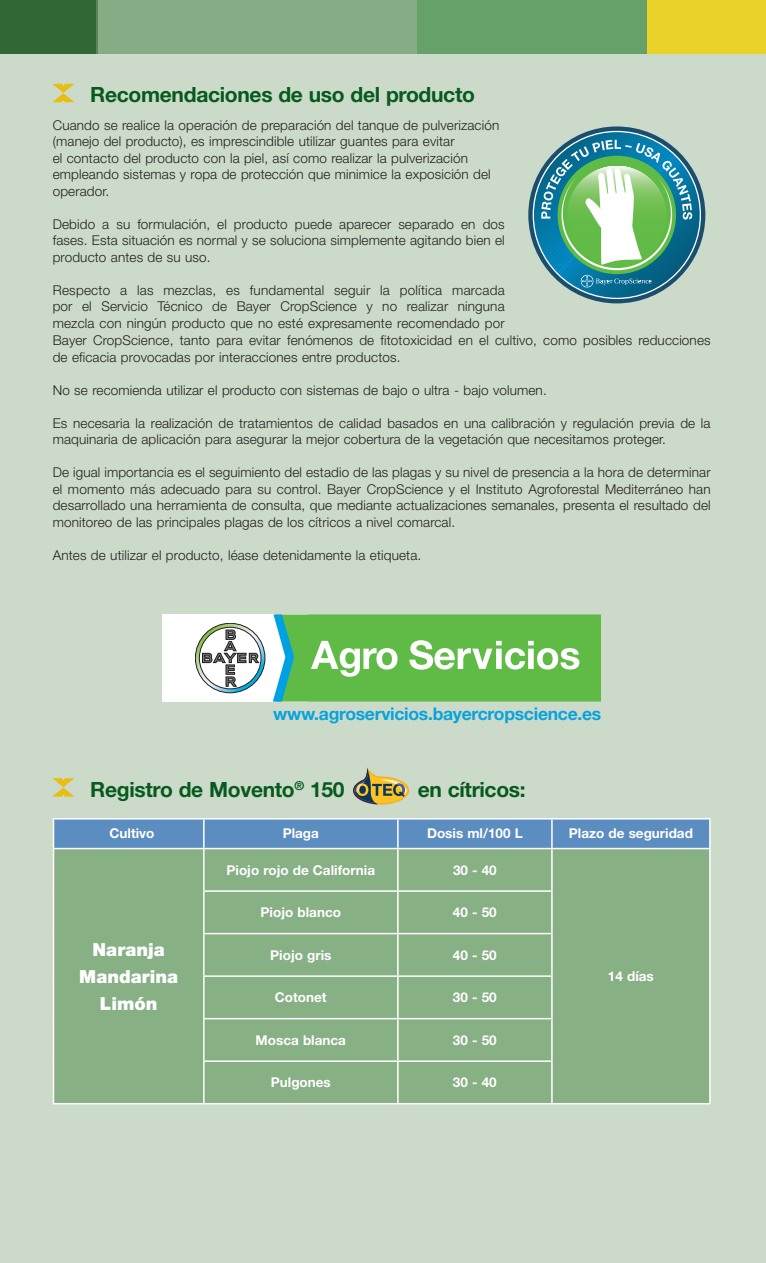
<style>
.page{position:relative;width:766px;height:1263px;background:#fff}
.page>*{position:absolute;margin:0;border:0;box-sizing:border-box;transform-origin:0 0}
.t1{font:700 21px "Helvetica Neue LT Std";letter-spacing:-.015em;color:#075a1e}
.t2{font:900 18px/27px "Helvetica Neue LT Std";color:#fff;text-align:center}
.t3{font:700 17.55px "Helvetica Neue LT Std";letter-spacing:-.015em;color:#09a3dd}
.t4{font:300 13.5px/16.5px "Helvetica Neue LT Std";letter-spacing:.01em;color:#231f20}
.t5{font:700 13.5px "Helvetica Neue LT Std";color:#fff}
</style>
<div class="page">
<div style="left:0;top:0;width:765px;height:1263px;background:#ccdbc9"></div>
<div style="left:0;top:0;width:536px;height:54px;background:#86ac85"></div>
<div style="left:0;top:0;width:97px;height:54px;background:#316733"></div>
<div style="left:417px;top:0;width:348px;height:54px;background:#66a16a"></div>
<div style="left:646px;top:0;width:119px;height:54px;background:#ead22b"></div>
<svg style="left:53px;top:84px;width:21px;height:18px"></svg>
<svg style="left:53px;top:778px;width:21px;height:19px"></svg>
<div style="left:54px;top:849px;width:655px;height:254px;background:#87b085"></div>
<hr style="left:53px;top:818px;width:151px;height:1px;background:#fff">
<hr style="left:204px;top:818px;width:194px;height:1px;background:#fff">
<hr style="left:398px;top:818px;width:153px;height:1px;background:#fff">
<hr style="left:551px;top:818px;width:159px;height:1px;background:#fff">
<svg style="left:53px;top:819px;width:657px;height:29px;background:#6190c2"></svg>
<hr style="left:53px;top:849px;width:1px;height:42px;background:#fff">
<hr style="left:53px;top:891px;width:1px;height:42px;background:#fff">
<hr style="left:53px;top:933px;width:1px;height:43px;background:#fff">
<hr style="left:53px;top:976px;width:1px;height:43px;background:#fff">
<hr style="left:53px;top:1019px;width:1px;height:42px;background:#fff">
<hr style="left:53px;top:1061px;width:1px;height:42px;background:#fff">
<hr style="left:53px;top:848px;width:151px;height:1px;background:#fff">
<hr style="left:203px;top:849px;width:1px;height:41px;background:#fff">
<hr style="left:203px;top:892px;width:1px;height:41px;background:#fff">
<hr style="left:203px;top:934px;width:1px;height:41px;background:#fff">
<hr style="left:203px;top:977px;width:1px;height:41px;background:#fff">
<hr style="left:203px;top:1019px;width:1px;height:41px;background:#fff">
<hr style="left:203px;top:1062px;width:1px;height:41px;background:#fff">
<hr style="left:204px;top:848px;width:194px;height:1px;background:#fff">
<hr style="left:203px;top:890px;width:195px;height:2px;background:#fff">
<hr style="left:203px;top:933px;width:195px;height:1px;background:#fff">
<hr style="left:203px;top:975px;width:195px;height:2px;background:#fff">
<hr style="left:203px;top:1018px;width:195px;height:1px;background:#fff">
<hr style="left:203px;top:1060px;width:195px;height:2px;background:#fff">
<hr style="left:397px;top:849px;width:1px;height:41px;background:#fff">
<hr style="left:397px;top:892px;width:1px;height:41px;background:#fff">
<hr style="left:397px;top:934px;width:1px;height:41px;background:#fff">
<hr style="left:397px;top:977px;width:1px;height:41px;background:#fff">
<hr style="left:397px;top:1019px;width:1px;height:41px;background:#fff">
<hr style="left:397px;top:1062px;width:1px;height:41px;background:#fff">
<hr style="left:398px;top:848px;width:153px;height:1px;background:#fff">
<hr style="left:398px;top:890px;width:154px;height:2px;background:#fff">
<hr style="left:398px;top:933px;width:154px;height:1px;background:#fff">
<hr style="left:398px;top:975px;width:154px;height:2px;background:#fff">
<hr style="left:398px;top:1018px;width:154px;height:1px;background:#fff">
<hr style="left:398px;top:1060px;width:154px;height:2px;background:#fff">
<hr style="left:551px;top:849px;width:1px;height:41px;background:#fff">
<hr style="left:551px;top:892px;width:1px;height:41px;background:#fff">
<hr style="left:551px;top:934px;width:1px;height:41px;background:#fff">
<hr style="left:551px;top:977px;width:1px;height:41px;background:#fff">
<hr style="left:551px;top:1019px;width:1px;height:41px;background:#fff">
<hr style="left:551px;top:1062px;width:1px;height:41px;background:#fff">
<hr style="left:551px;top:848px;width:159px;height:1px;background:#fff">
<hr style="left:709px;top:849px;width:1px;height:42px;background:#fff">
<hr style="left:709px;top:891px;width:1px;height:42px;background:#fff">
<hr style="left:709px;top:933px;width:1px;height:43px;background:#fff">
<hr style="left:709px;top:976px;width:1px;height:43px;background:#fff">
<hr style="left:709px;top:1019px;width:1px;height:42px;background:#fff">
<hr style="left:709px;top:1061px;width:1px;height:42px;background:#fff">
<hr style="left:53px;top:1103px;width:151px;height:1px;background:#fff">
<hr style="left:204px;top:1103px;width:194px;height:1px;background:#fff">
<hr style="left:398px;top:1103px;width:153px;height:1px;background:#fff">
<hr style="left:551px;top:1103px;width:159px;height:1px;background:#fff">
<svg style="left:528px;top:126px;width:177px;height:177px"></svg>
<svg style="left:532px;top:131px;width:168px;height:168px"></svg>
<div style="left:162px;top:614px;width:146px;height:87px;background:#fff"></div>
<svg style="left:273px;top:614px;width:328px;height:87px;background:#72c362"></svg>
<svg style="left:195px;top:623px;width:70px;height:70px"></svg>
<svg style="left:353px;top:767px;width:56px;height:37px"></svg>
<h1 class="t1" style="left:90px;top:82px;width:386px">Recomendaciones de uso del producto</h1>
<p class="t4" style="left:53px;top:116px;width:448px">Cuando se realice la operación de preparación del tanque de pulverización (manejo del producto), es imprescindible utilizar guantes para evitar<br>el contacto del producto con la piel, así como realizar la pulverización empleando sistemas y ropa de protección que minimice la exposición del operador.</p>
<p class="t4" style="left:53px;top:215px;width:453px;text-align:justify">Debido a su formulación, el producto puede aparecer separado en dos fases. Esta situación es normal y se soluciona simplemente agitando bien el producto antes de su uso.</p>
<p class="t4" style="left:53px;top:281px;width:659px">Respecto a las mezclas, es fundamental seguir la política marcada<br>por el Servicio Técnico de Bayer CropScience y no realizar ninguna<br>mezcla con ningún producto que no esté expresamente recomendado por<br>Bayer CropScience, tanto para evitar fenómenos de fitotoxicidad en el cultivo, como posibles reducciones de eficacia provocadas por interacciones entre productos.</p>
<p class="t4" style="left:53px;top:381px;width:495px">No se recomienda utilizar el producto con sistemas de bajo o ultra - bajo volumen.</p>
<p class="t4" style="left:53px;top:414px;width:659px">Es necesaria la realización de tratamientos de calidad basados en una calibración y regulación previa de la maquinaria de aplicación para asegurar la mejor cobertura de la vegetación que necesitamos proteger.</p>
<p class="t4" style="left:53px;top:464px;width:659px;text-align:justify">De igual importancia es el seguimiento del estadio de las plagas y su nivel de presencia a la hora de determinar el momento más adecuado para su control. Bayer CropScience y el Instituto Agroforestal Mediterráneo han desarrollado una herramienta de consulta, que mediante actualizaciones semanales, presenta el resultado del monitoreo de las principales plagas de los cítricos a nivel comarcal.</p>
<p class="t4" style="left:53px;top:546px;width:370px">Antes de utilizar el producto, léase detenidamente la etiqueta.</p>
<p class="t3" style="left:273px;top:703px;width:329px">www.agroservicios.bayercropscience.es</p>
<h1 class="t1" style="left:90px;top:776px;width:256px">Registro de Movento<sup>®</sup> 150</h1>
<h1 class="t1" style="left:417px;top:776px;width:109px">en cítricos:</h1>
<p class="t5" style="left:109px;top:825px;width:46px">Cultivo</p>
<p class="t5" style="left:282px;top:825px;width:38px">Plaga</p>
<p class="t5" style="left:427px;top:825px;width:97px">Dosis ml/100 L</p>
<p class="t5" style="left:568px;top:825px;width:125px">Plazo de seguridad</p>
<h2 class="t2" style="left:79px;top:935px;width:100px">Naranja<br>Mandarina<br>Limón</h2>
<p class="t5" style="left:226px;top:861px;width:150px">Piojo rojo de California</p>
<p class="t5" style="left:453px;top:861px;width:45px">30 - 40</p>
<p class="t5" style="left:260px;top:904px;width:82px">Piojo blanco</p>
<p class="t5" style="left:453px;top:904px;width:45px">40 - 50</p>
<p class="t5" style="left:270px;top:946px;width:63px">Piojo gris</p>
<p class="t5" style="left:453px;top:946px;width:45px">40 - 50</p>
<p class="t5" style="left:275px;top:989px;width:53px">Cotonet</p>
<p class="t5" style="left:453px;top:989px;width:45px">30 - 50</p>
<p class="t5" style="left:255px;top:1031px;width:92px">Mosca blanca</p>
<p class="t5" style="left:453px;top:1031px;width:45px">30 - 50</p>
<p class="t5" style="left:271px;top:1074px;width:61px">Pulgones</p>
<p class="t5" style="left:453px;top:1074px;width:45px">30 - 40</p>
<p class="t5" style="left:607px;top:968px;width:47px">14 días</p>
</div>
